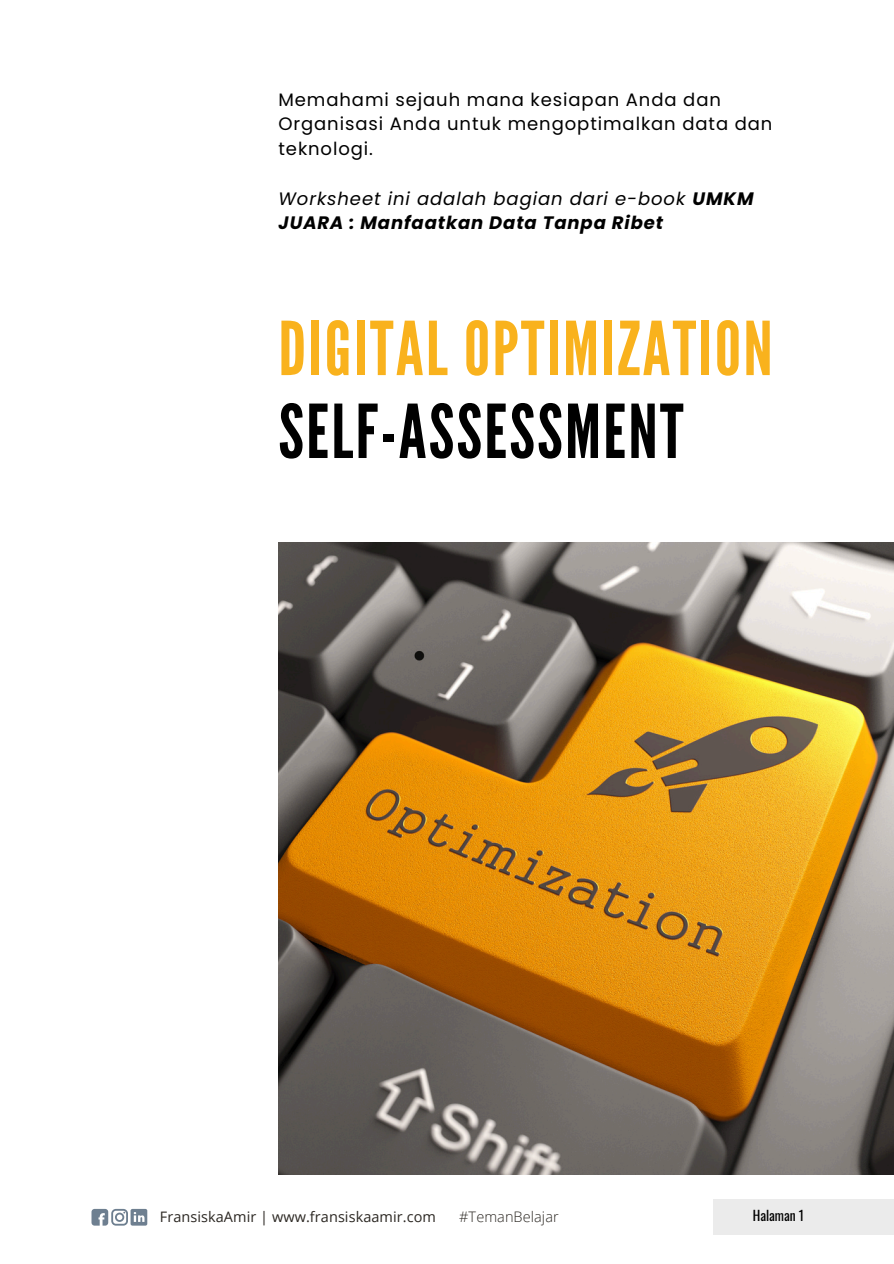
<style>
.page{position:relative;width:894px;height:1264px;background:#fff}
.page>*{position:absolute;margin:0;border:0;box-sizing:border-box;transform-origin:0 0}
.t1{font:74.1px/82.8px "League Gothic";letter-spacing:.03em;color:#f9b21d}
.t2{font:18px/24.8px "Poppins";letter-spacing:.05em;color:#000}
.t3{font:italic 18px/24.8px "Poppins";letter-spacing:.05em;color:#000}
.t4{font:300 14.55px "Open Sans";letter-spacing:.005em;color:#2b2722}
.t5{font:14.4px "Open Sans";letter-spacing:.005em;color:#2b2722}
.t6{font:13.5px "Oswald";color:#000}
.s1{font-weight:700}
.s2{color:#000}
</style>
<div class="page">
<img style="left:278px;top:542px;width:614px;height:632px">
<div style="left:712px;top:1199px;width:181px;height:35px;background:#ebebeb"></div>
<svg style="left:91px;top:1208px;width:56px;height:17px"></svg>
<p class="t2" style="left:278px;top:87px;width:495px">Memahami sejauh mana kesiapan Anda dan<br>Organisasi Anda untuk mengoptimalkan data dan teknologi.</p>
<p class="t3" style="left:278px;top:186px;width:476px">Worksheet ini adalah bagian dari e-book <span class="s1">UMKM<br>JUARA : Manfaatkan Data Tanpa Ribet</span></p>
<h2 class="t1" style="left:278px;top:309px;width:495px">DIGITAL OPTIMIZATION<br><span class="s2">SELF-ASSESSMENT</span></h2>
<p class="t5" style="left:160px;top:1206px;width:277px">FransiskaAmir | www.fransiskaamir.com</p>
<p class="t4" style="left:459px;top:1206px;width:101px">#TemanBelajar</p>
<h1 class="t6" style="left:752px;top:1205px;width:53px">Halaman 1</h1>
</div>
